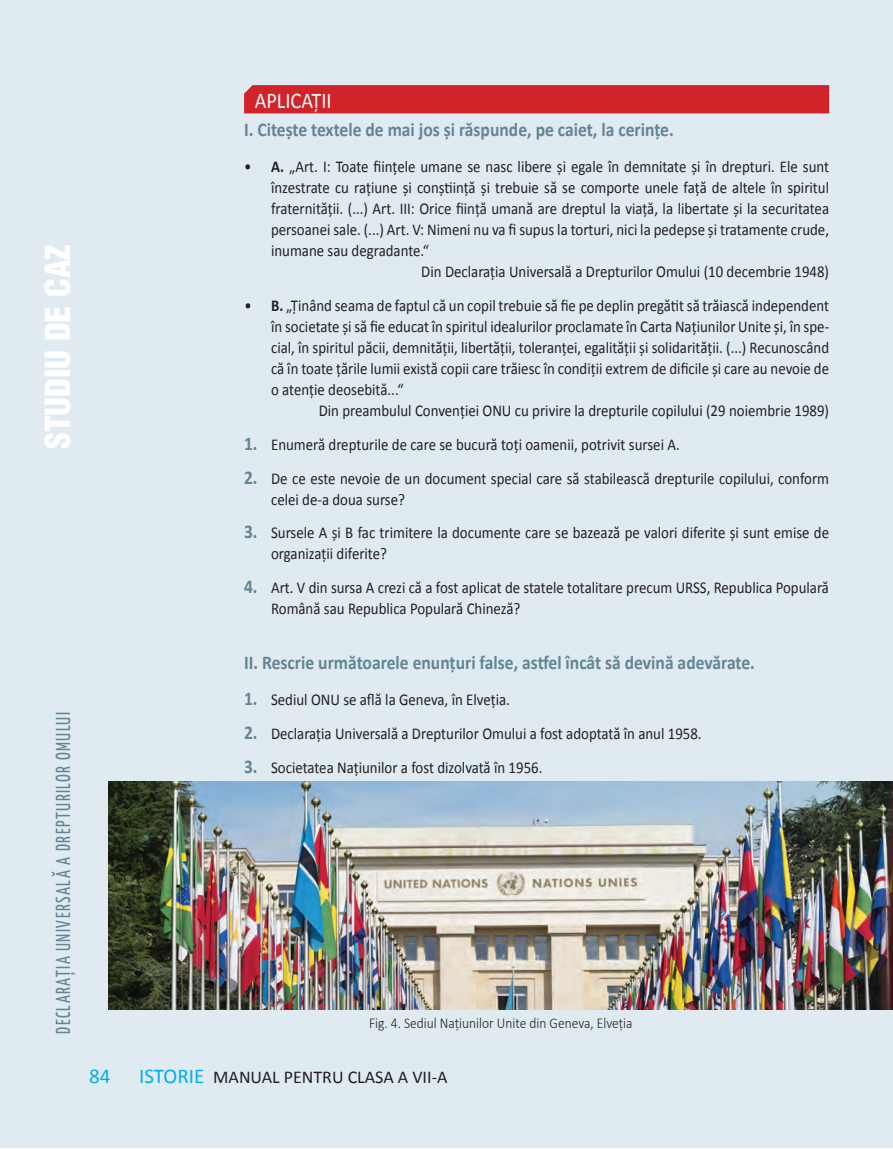
<style>
.page{position:relative;width:893px;height:1149px;background:#fff}
.page>*{position:absolute;margin:0;border:0;box-sizing:border-box;transform-origin:0 0}
.t1{font:33.75px "Switzerland Cond Black R";color:#fff}
.t2{font:22.5px "Calibri";color:#fff;scale:.9 1}
.t3{font:21px "Calibri";color:#00aeef}
.t4{font:20.25px "Yanone Kaffeesatz";letter-spacing:.08em;color:#638493;scale:.9 1}
.t5{font:700 19.5px "Calibri";color:#638493;scale:.9 1}
.t6{font:18px "Calibri";color:#231f20}
.t7{font:16.5px/21px "Calibri";color:#231f20;scale:.9 1}
.t8{font:300 15px "Calibri";color:#231f20;scale:.9 1}
.s1{font-weight:700}
.s2{font-style:italic}
.s3{font-weight:700;font-size:19.5px;color:#638493}
.s4{font-size:21px;color:#00aeef}
</style>
<div class="page">
<div style="left:0;top:1px;width:893px;height:1146px;background:#e0ebf1"></div>
<div style="left:244px;top:85px;width:585px;height:28px;background:#d1232a"></div>
<img style="left:109px;top:781px;width:783px;height:228px">
<h1 class="t1" style="left:37px;top:449px;width:206px;rotate:-90deg">studiu de caz</h1>
<p class="t4" style="left:51px;top:1033px;width:357px;rotate:-90deg">Declarația Universală a Drepturilor Omului</p>
<h2 class="t2" style="left:255px;top:85px;width:87px">APLICAȚII</h2>
<p class="t5" style="left:244px;top:116px;width:479px">I. Citește textele de mai jos și răspunde, pe caiet, la cerințe.</p>
<p class="t7" style="left:244px;top:156px;width:651px">• <span class="s1">A.</span> „Art. I: Toate ființele umane se nasc libere și egale în demnitate și în drepturi. Ele sunt</p>
<p class="t7" style="left:271px;top:177px;width:622px">înzestrate cu rațiune și conștiință și trebuie să se comporte unele față de altele în spiritul</p>
<p class="t7" style="left:271px;top:198px;width:622px">fraternității. (...) Art. III: Orice ființă umană are dreptul la viață, la libertate și la securitatea</p>
<p class="t7" style="left:271px;top:219px;width:621px">persoanei sale. (...) Art. V: Nimeni nu va fi supus la torturi, nici la pedepse și tratamente crude,</p>
<p class="t7" style="left:271px;top:240px;width:177px">inumane sau degradante.“</p>
<p class="t7" style="left:421px;top:261px;width:455px">Din Declarația Universală a Drepturilor Omului (10 decembrie 1948)</p>
<p class="t7" style="left:271px;top:294px;width:622px;text-align:justify;text-indent:-27px"><span class="s2">•</span> <span class="s1">B.</span> „Ținând seama de faptul că un copil trebuie să fie pe deplin pregătit să trăiască independent în societate și să fie educat în spiritul idealurilor proclamate în Carta Națiunilor Unite și, în spe&shy;cial, în spiritul păcii, demnității, libertății, toleranței, egalității și solidarității. (...) Recunoscând că în toate țările lumii există copii care trăiesc în condiții extrem de dificile și care au nevoie de o atenție deosebită...“</p>
<p class="t7" style="left:319px;top:399px;width:569px">Din preambulul Convenției ONU cu privire la drepturile copilului (29 noiembrie 1989)</p>
<p class="t7" style="left:244px;top:433px;width:486px"><span class="s3">1.</span> Enumeră drepturile de care se bucură toți oamenii, potrivit sursei A.</p>
<p class="t7" style="left:271px;top:467px;width:621px;text-indent:-27px"><span class="s3">2.</span> De ce este nevoie de un document special care să stabilească drepturile copilului, conform celei de-a doua surse?</p>
<p class="t7" style="left:271px;top:522px;width:622px;text-indent:-27px"><span class="s3">3.</span> Sursele A și B fac trimitere la documente care se bazează pe valori diferite și sunt emise de organizații diferite?</p>
<p class="t7" style="left:271px;top:576px;width:621px;text-indent:-27px"><span class="s3">4.</span> Art. V din sursa A crezi că a fost aplicat de statele totalitare precum URSS, Republica Populară<br>Română sau Republica Populară Chineză?</p>
<p class="t5" style="left:244px;top:648px;width:569px">II. Rescrie următoarele enunțuri false, astfel încât să devină adevărate.</p>
<p class="t7" style="left:244px;top:688px;width:297px"><span class="s3">1.</span> Sediul ONU se află la Geneva, în Elveția.</p>
<p class="t7" style="left:244px;top:722px;width:510px"><span class="s3">2.</span> Declarația Universală a Drepturilor Omului a fost adoptată în anul 1958.</p>
<p class="t7" style="left:244px;top:756px;width:333px"><span class="s3">3.</span> Societatea Națiunilor a fost dizolvată în 1956.</p>
<p class="t8" style="left:369px;top:1013px;width:294px">Fig. 4. Sediul Națiunilor Unite din Geneva, Elveția</p>
<p class="t3" style="left:89px;top:1061px;width:23px">84</p>
<p class="t6" style="left:139px;top:1064px;width:310px"><span class="s4">ISTORIE</span> MANUAL PENTRU CLASA A VII-A</p>
</div>
